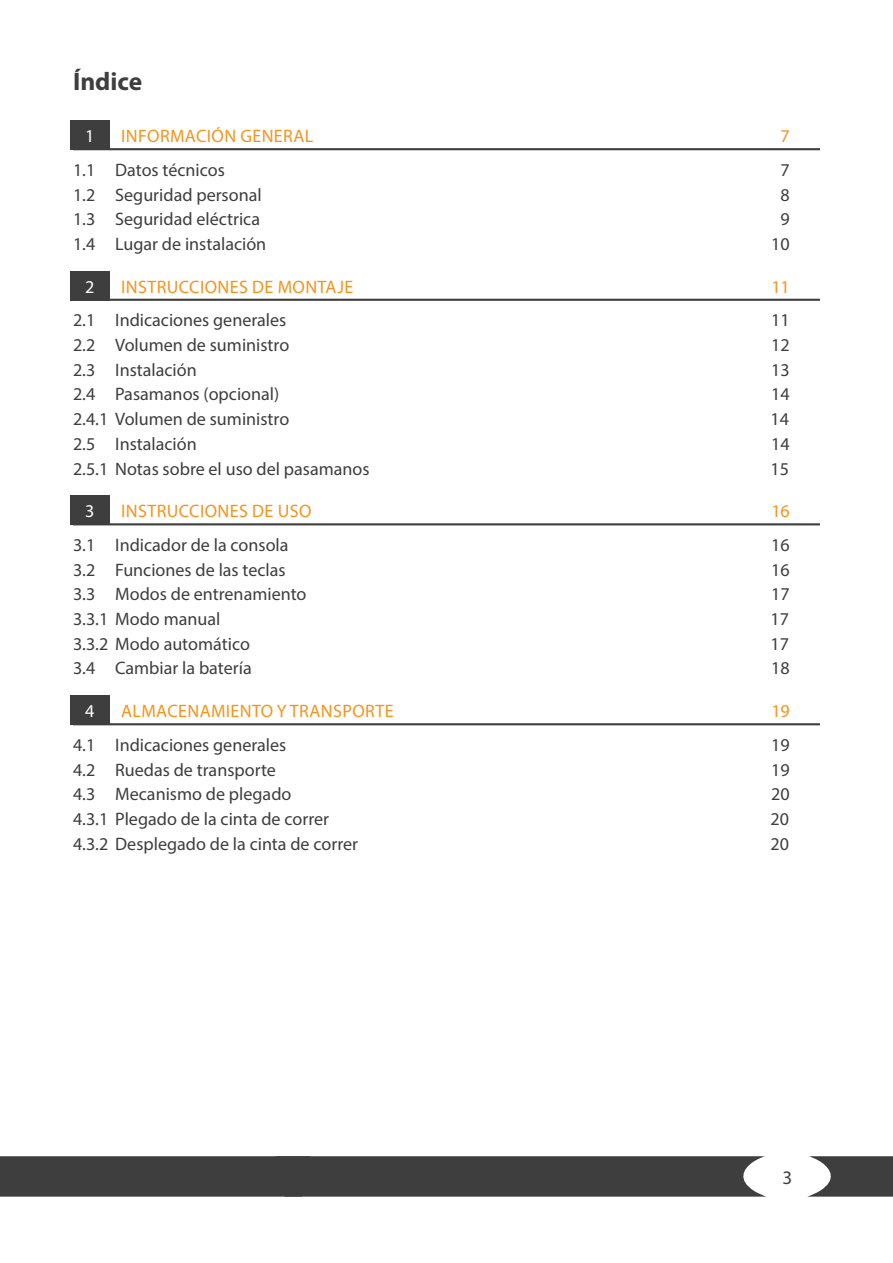
<style>
.page{position:relative;width:893px;height:1263px;background:#fff}
.page>*{position:absolute;margin:0;border:0;box-sizing:border-box;transform-origin:0 0}
.Sonderüberschrift_IV{font:700 25.5px "Myriad Pro";color:#3e3e3f}
.t1{font:19.2px "Myriad Pro";color:#3e3e3f}
.t2{font:18px "Myriad Pro";color:#3e3e3f}
.t3{font:18px "Myriad Pro";letter-spacing:.02em;color:#f7931d}
.t4{font:18px "Myriad Pro";color:#fff}
</style>
<div class="page">
<div style="left:0;top:1156px;width:765px;height:40px;background:#3e3e3f"></div>
<svg style="left:809px;top:1156px;width:84px;height:40px"></svg>
<div style="left:70px;top:120px;width:39px;height:30px;background:#3e3e3f"></div>
<hr style="left:73px;top:148px;width:747px;height:2px;background:#3e3e3f">
<div style="left:70px;top:271px;width:39px;height:29px;background:#3e3e3f"></div>
<hr style="left:73px;top:299px;width:747px;height:2px;background:#3e3e3f">
<div style="left:70px;top:496px;width:39px;height:29px;background:#3e3e3f"></div>
<hr style="left:73px;top:523px;width:747px;height:2px;background:#3e3e3f">
<div style="left:70px;top:695px;width:39px;height:30px;background:#3e3e3f"></div>
<hr style="left:73px;top:723px;width:747px;height:2px;background:#3e3e3f">
<p class="Sonderüberschrift_IV" style="left:73px;top:65px;width:71px">Índice</p>
<p class="t4" style="left:85px;top:125px;width:11px">1</p>
<p class="t3" style="left:121px;top:125px;width:194px">INFORMACIÓN GENERAL</p>
<p class="t3" style="left:781px;top:125px;width:11px">7</p>
<p class="t2" style="left:73px;top:159px;width:153px">1.1 Datos técnicos</p>
<p class="t2" style="left:781px;top:159px;width:11px">7</p>
<p class="t2" style="left:73px;top:183px;width:190px">1.2 Seguridad personal</p>
<p class="t2" style="left:781px;top:183px;width:11px">8</p>
<p class="t2" style="left:73px;top:208px;width:189px">1.3 Seguridad eléctrica</p>
<p class="t2" style="left:781px;top:208px;width:11px">9</p>
<p class="t2" style="left:73px;top:233px;width:195px">1.4 Lugar de instalación</p>
<p class="t2" style="left:771px;top:233px;width:20px">10</p>
<p class="t4" style="left:85px;top:276px;width:11px">2</p>
<p class="t3" style="left:121px;top:276px;width:234px">INSTRUCCIONES DE MONTAJE</p>
<p class="t3" style="left:771px;top:276px;width:20px">11</p>
<p class="t2" style="left:73px;top:309px;width:215px">2.1 Indicaciones generales</p>
<p class="t2" style="left:771px;top:309px;width:20px">11</p>
<p class="t2" style="left:73px;top:334px;width:218px">2.2 Volumen de suministro</p>
<p class="t2" style="left:771px;top:334px;width:20px">12</p>
<p class="t2" style="left:73px;top:359px;width:125px">2.3 Instalación</p>
<p class="t2" style="left:771px;top:359px;width:20px">13</p>
<p class="t2" style="left:73px;top:383px;width:208px">2.4 Pasamanos (opcional)</p>
<p class="t2" style="left:771px;top:383px;width:20px">14</p>
<p class="t2" style="left:73px;top:408px;width:218px">2.4.1 Volumen de suministro</p>
<p class="t2" style="left:771px;top:408px;width:20px">14</p>
<p class="t2" style="left:73px;top:433px;width:125px">2.5 Instalación</p>
<p class="t2" style="left:771px;top:433px;width:20px">14</p>
<p class="t2" style="left:73px;top:457px;width:298px">2.5.1 Notas sobre el uso del pasamanos</p>
<p class="t2" style="left:771px;top:457px;width:20px">15</p>
<p class="t4" style="left:85px;top:500px;width:11px">3</p>
<p class="t3" style="left:121px;top:500px;width:192px">INSTRUCCIONES DE USO</p>
<p class="t3" style="left:771px;top:500px;width:20px">16</p>
<p class="t2" style="left:73px;top:534px;width:217px">3.1 Indicador de la consola</p>
<p class="t2" style="left:771px;top:534px;width:20px">16</p>
<p class="t2" style="left:73px;top:558px;width:214px">3.2 Funciones de las teclas</p>
<p class="t2" style="left:771px;top:558px;width:20px">16</p>
<p class="t2" style="left:73px;top:583px;width:235px">3.3 Modos de entrenamiento</p>
<p class="t2" style="left:771px;top:583px;width:20px">17</p>
<p class="t2" style="left:73px;top:608px;width:149px">3.3.1 Modo manual</p>
<p class="t2" style="left:771px;top:608px;width:20px">17</p>
<p class="t2" style="left:73px;top:633px;width:178px">3.3.2 Modo automático</p>
<p class="t2" style="left:771px;top:633px;width:20px">17</p>
<p class="t2" style="left:73px;top:657px;width:180px">3.4 Cambiar la batería</p>
<p class="t2" style="left:771px;top:657px;width:20px">18</p>
<p class="t4" style="left:85px;top:700px;width:11px">4</p>
<p class="t3" style="left:121px;top:700px;width:274px">ALMACENAMIENTO Y TRANSPORTE</p>
<p class="t3" style="left:771px;top:700px;width:20px">19</p>
<p class="t2" style="left:73px;top:734px;width:215px">4.1 Indicaciones generales</p>
<p class="t2" style="left:771px;top:734px;width:20px">19</p>
<p class="t2" style="left:73px;top:758px;width:204px">4.2 Ruedas de transporte</p>
<p class="t2" style="left:771px;top:758px;width:20px">19</p>
<p class="t2" style="left:73px;top:783px;width:220px">4.3 Mecanismo de plegado</p>
<p class="t2" style="left:771px;top:783px;width:20px">20</p>
<p class="t2" style="left:73px;top:808px;width:257px">4.3.1 Plegado de la cinta de correr</p>
<p class="t2" style="left:771px;top:808px;width:20px">20</p>
<p class="t2" style="left:73px;top:832px;width:287px">4.3.2 Desplegado de la cinta de correr</p>
<p class="t2" style="left:771px;top:832px;width:20px">20</p>
<p class="t1" style="left:783px;top:1166px;width:11px">3</p>
</div>
